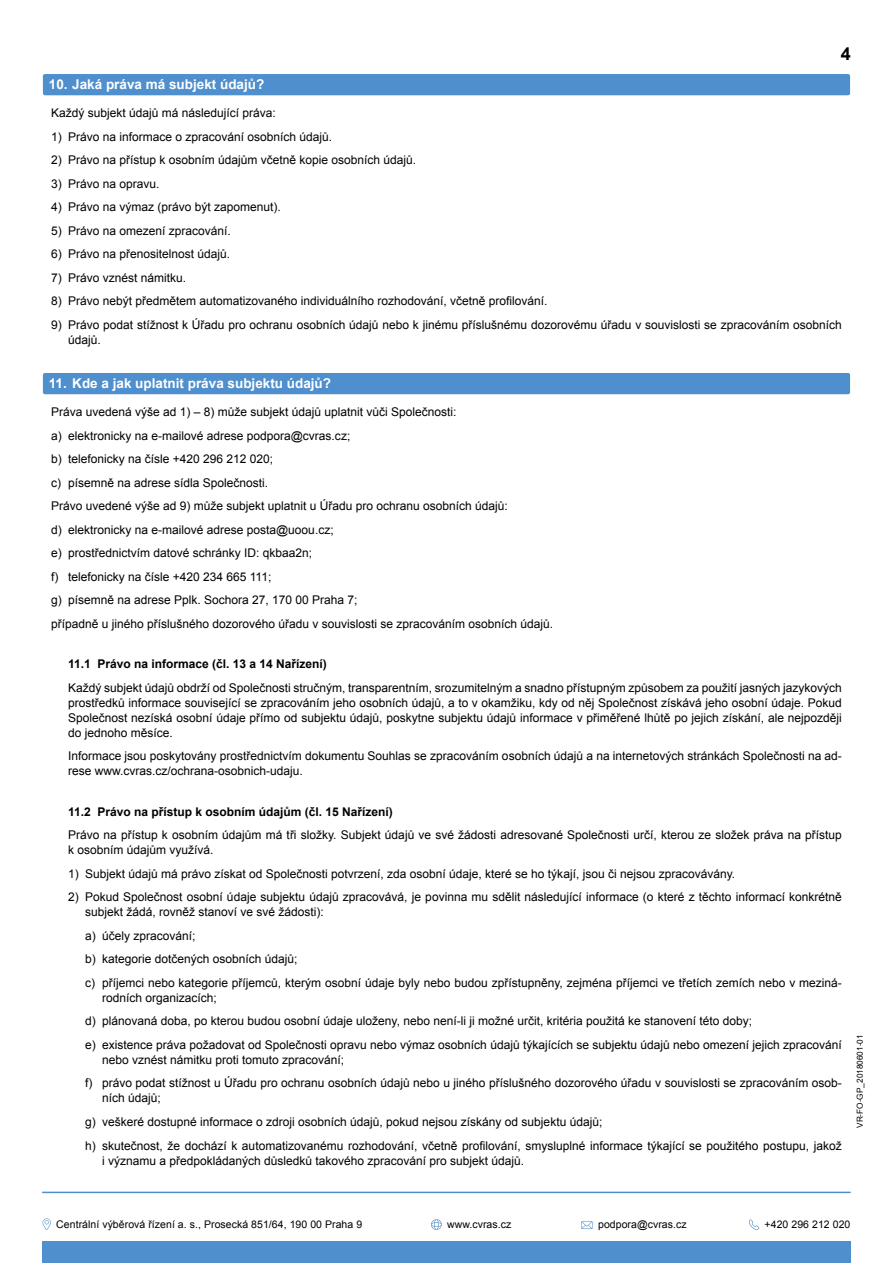
<style>
.page{position:relative;width:893px;height:1263px;background:#fff}
.page>*{position:absolute;margin:0;border:0;box-sizing:border-box;transform-origin:0 0}
.t1{font:700 18px "Arial";color:#000}
.t2{font:700 13.5px "Arial";color:#fff}
.t3{font:12px/23.5px "Arial";color:#000}
.t4{font:700 12px "Arial";color:#000}
.t5{font:10.5px "Arial BEE";letter-spacing:.005em;color:#000}
.t6{font:8.25px "Arial";color:#000}
</style>
<div class="page">
<hr style="left:42px;top:1192px;width:809px;height:1px;background:#4f8fcd">
<div style="left:42px;top:1242px;width:809px;height:21px;background:#4f8fcd"></div>
<div style="left:43px;top:373px;width:807px;height:21px;background:#4f8fcd;border-radius:2px"></div>
<div style="left:43px;top:74px;width:807px;height:21px;background:#4f8fcd;border-radius:2px"></div>
<svg style="left:43px;top:1218px;width:8px;height:12px"></svg>
<svg style="left:431px;top:1219px;width:11px;height:11px"></svg>
<svg style="left:581px;top:1221px;width:12px;height:8px"></svg>
<svg style="left:749px;top:1219px;width:10px;height:11px"></svg>
<h1 class="t1" style="left:841px;top:42px;width:12px">4</h1>
<p class="t2" style="left:49px;top:76px;width:217px">10. Jaká práva má subjekt údajů?</p>
<p class="t3" style="left:51px;top:101px;width:226px">Každý subjekt údajů má následující práva:</p>
<p class="t3" style="left:51px;top:125px;width:283px">1) Právo na informace o zpracování osobních údajů.</p>
<p class="t3" style="left:51px;top:148px;width:367px">2) Právo na přístup k osobním údajům včetně kopie osobních údajů.</p>
<p class="t3" style="left:51px;top:172px;width:110px">3) Právo na opravu.</p>
<p class="t3" style="left:51px;top:195px;width:231px">4) Právo na výmaz (právo být zapomenut).</p>
<p class="t3" style="left:51px;top:219px;width:181px">5) Právo na omezení zpracování.</p>
<p class="t3" style="left:51px;top:242px;width:181px">6) Právo na přenositelnost údajů.</p>
<p class="t3" style="left:51px;top:266px;width:137px">7) Právo vznést námitku.</p>
<p class="t3" style="left:51px;top:289px;width:498px">8) Právo nebýt předmětem automatizovaného individuálního rozhodování, včetně profilování.</p>
<p class="t3" style="left:68px;top:317px;width:775px;line-height:15px;text-indent:-17px">9) Právo podat stížnost k Úřadu pro ochranu osobních údajů nebo k jinému příslušnému dozorovému úřadu v souvislosti se zpracováním osobních údajů.</p>
<p class="t2" style="left:49px;top:375px;width:284px">11. Kde a jak uplatnit práva subjektu údajů?</p>
<p class="t3" style="left:51px;top:400px;width:504px">Práva uvedená výše ad 1) – 8) může subjekt údajů uplatnit vůči Společnosti:<br>a) elektronicky na e-mailové adrese podpora@cvras.cz;<br>b) telefonicky na čísle +420 296 212 020;<br>c) písemně na adrese sídla Společnosti.<br>Právo uvedené výše ad 9) může subjekt uplatnit u Úřadu pro ochranu osobních údajů:<br>d) elektronicky na e-mailové adrese posta@uoou.cz;<br>e) prostřednictvím datové schránky ID: qkbaa2n;<br>f) telefonicky na čísle +420 234 665 111;<br>g) písemně na adrese Pplk. Sochora 27, 170 00 Praha 7;<br>případně u jiného příslušného dozorového úřadu v souvislosti se zpracováním osobních údajů.</p>
<p class="t4" style="left:68px;top:656px;width:260px">11.1 Právo na informace (čl. 13 a 14 Nařízení)</p>
<p class="t3" style="left:68px;top:680px;width:775px;line-height:15px;text-align:justify">Každý subjekt údajů obdrží od Společnosti stručným, transparentním, srozumitelným a snadno přístupným způsobem za použití jasných jazykových prostředků informace související se zpracováním jeho osobních údajů, a to v okamžiku, kdy od něj Společnost získává jeho osobní údaje. Pokud Společnost nezíská osobní údaje přímo od subjektu údajů, poskytne subjektu údajů informace v přiměřené lhůtě po jejich získání, ale nejpozději do jednoho měsíce.</p>
<p class="t3" style="left:68px;top:749px;width:775px;line-height:15px">Informace jsou poskytovány prostřednictvím dokumentu Souhlas se zpracováním osobních údajů a na internetových stránkách Společnosti na ad&shy;rese www.cvras.cz/ochrana-osobnich-udaju.</p>
<p class="t4" style="left:68px;top:804px;width:326px">11.2 Právo na přístup k osobním údajům (čl. 15 Nařízení)</p>
<p class="t3" style="left:68px;top:828px;width:775px;line-height:15px">Právo na přístup k osobním údajům má tři složky. Subjekt údajů ve své žádosti adresované Společnosti určí, kterou ze složek práva na přístup k osobním údajům využívá.</p>
<p class="t3" style="left:68px;top:862px;width:669px">1) Subjekt údajů má právo získat od Společnosti potvrzení, zda osobní údaje, které se ho týkají, jsou či nejsou zpracovávány.</p>
<p class="t3" style="left:85px;top:890px;width:758px;line-height:15px;text-indent:-17px">2) Pokud Společnost osobní údaje subjektu údajů zpracovává, je povinna mu sdělit následující informace (o které z těchto informací konkrétně subjekt žádá, rovněž stanoví ve své žádosti):</p>
<p class="t3" style="left:85px;top:924px;width:758px">a) účely zpracování;<br>b) kategorie dotčených osobních údajů;<br>c) příjemci nebo kategorie příjemců, kterým osobní údaje byly nebo budou zpřístupněny, zejména příjemci ve třetích zemích nebo v meziná-</p>
<p class="t3" style="left:85px;top:986px;width:758px;text-indent:17px">rodních organizacích;<br>d) plánovaná doba, po kterou budou osobní údaje uloženy, nebo není-li ji možné určit, kritéria použitá ke stanovení této doby;<br>e) existence práva požadovat od Společnosti opravu nebo výmaz osobních údajů týkajících se subjektu údajů nebo omezení jejich zpracování</p>
<p class="t3" style="left:85px;top:1048px;width:758px;text-indent:17px">nebo vznést námitku proti tomuto zpracování;<br>f) právo podat stížnost u Úřadu pro ochranu osobních údajů nebo u jiného příslušného dozorového úřadu v souvislosti se zpracováním osob-</p>
<p class="t3" style="left:85px;top:1086px;width:758px;text-indent:17px">ních údajů;<br>g) veškeré dostupné informace o zdroji osobních údajů, pokud nejsou získány od subjektu údajů;<br>h) skutečnost, že dochází k automatizovanému rozhodování, včetně profilování, smysluplné informace týkající se použitého postupu, jakož</p>
<p class="t3" style="left:102px;top:1148px;width:424px">i významu a předpokládaných důsledků takového zpracování pro subjekt údajů.</p>
<p class="t6" style="left:854px;top:1128px;width:95px;rotate:-90deg">VR-FO-GP_20180601-01</p>
<p class="t5" style="left:56px;top:1217px;width:307px">Centrální výběrová řízení a. s., Prosecká 851/64, 190 00 Praha 9</p>
<p class="t5" style="left:447px;top:1217px;width:66px">www.cvras.cz</p>
<p class="t5" style="left:598px;top:1217px;width:90px">podpora@cvras.cz</p>
<p class="t5" style="left:765px;top:1217px;width:87px">+420 296 212 020</p>
</div>
